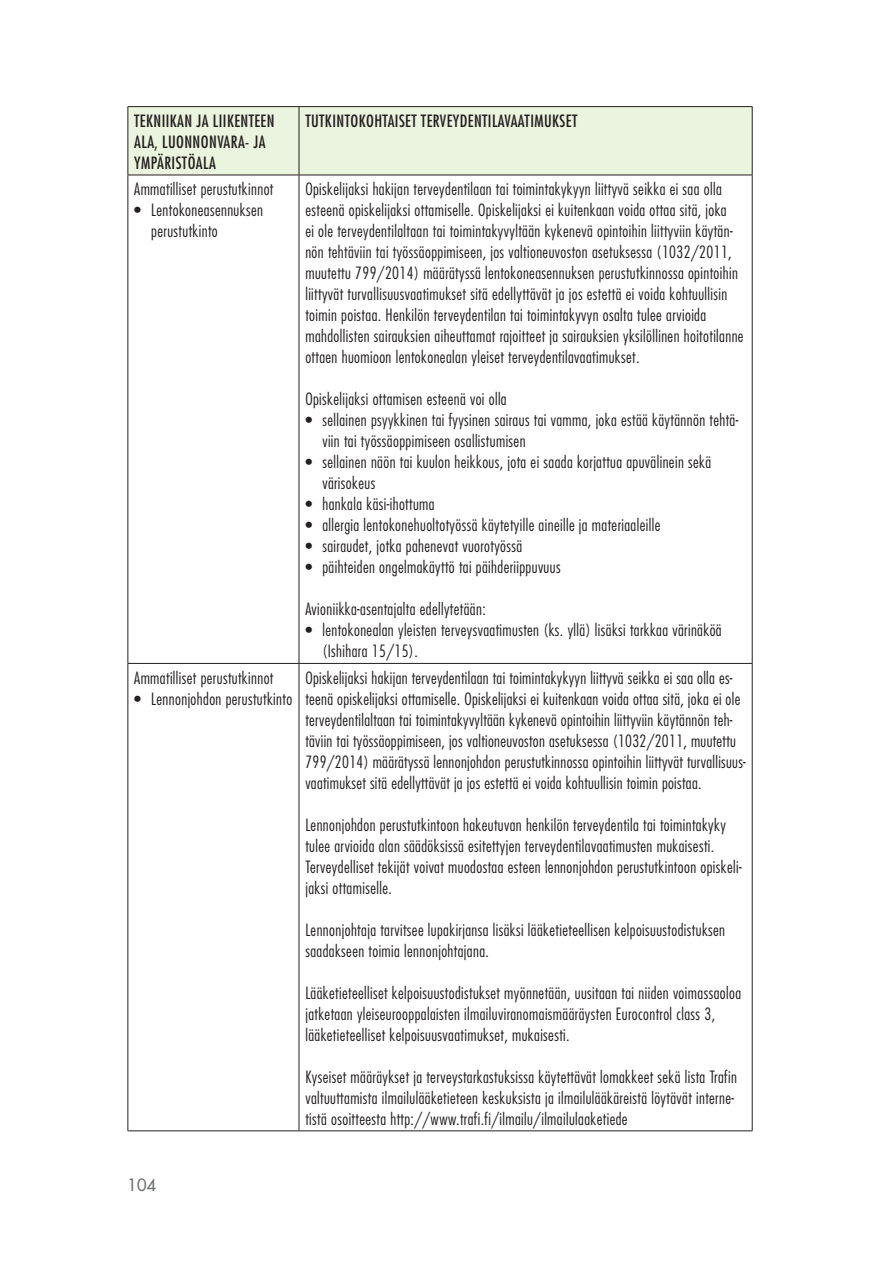
<style>
.page{position:relative;width:893px;height:1263px;background:#fff}
.page>*{position:absolute;margin:0;border:0;box-sizing:border-box;transform-origin:0 0}
.t1{font:300 condensed 16.5px/21px "Futura Std";letter-spacing:.025em;color:#231f20}
.t2{font:condensed 16.5px/21px "Futura Std";letter-spacing:.025em;color:#231f20}
.t3{font:500 16.5px "Futura Std";color:#6d6f71}
</style>
<div class="page">
<div style="left:129px;top:107px;width:623px;height:68px;background:#ebf4de"></div>
<hr style="left:128px;top:106px;width:171px;height:1px;background:#231f20">
<hr style="left:128px;top:107px;width:1px;height:68px;background:#231f20">
<hr style="left:299px;top:106px;width:453px;height:1px;background:#231f20">
<hr style="left:299px;top:107px;width:1px;height:68px;background:#231f20">
<hr style="left:752px;top:107px;width:1px;height:68px;background:#231f20">
<hr style="left:128px;top:175px;width:171px;height:1px;background:#231f20">
<hr style="left:128px;top:175px;width:1px;height:488px;background:#231f20">
<hr style="left:299px;top:175px;width:453px;height:1px;background:#231f20">
<hr style="left:299px;top:175px;width:1px;height:488px;background:#231f20">
<hr style="left:752px;top:175px;width:1px;height:488px;background:#231f20">
<hr style="left:128px;top:663px;width:171px;height:1px;background:#231f20">
<hr style="left:128px;top:664px;width:1px;height:466px;background:#231f20">
<hr style="left:299px;top:663px;width:453px;height:1px;background:#231f20">
<hr style="left:299px;top:664px;width:1px;height:466px;background:#231f20">
<hr style="left:752px;top:664px;width:1px;height:466px;background:#231f20">
<hr style="left:128px;top:1130px;width:171px;height:1px;background:#231f20">
<hr style="left:299px;top:1130px;width:453px;height:1px;background:#231f20">
<p class="t2" style="left:134px;top:110px;width:142px">TEKNIIKAN JA LIIKENTEEN<br>ALA, LUONNONVARA- JA<br>YMPÄRISTÖALA</p>
<p class="t2" style="left:305px;top:110px;width:273px">TUTKINTOKOHTAISET TERVEYDENTILAVAATIMUKSET</p>
<p class="t1" style="left:134px;top:178px;width:141px">Ammatilliset perustutkinnot</p>
<p class="t1" style="left:151px;top:199px;width:113px;text-indent:-17px">• Lentokoneasennuksen perustutkinto</p>
<p class="t1" style="left:305px;top:178px;width:440px">Opiskelijaksi hakijan terveydentilaan tai toimintakykyyn liittyvä seikka ei saa olla esteenä opiskelijaksi ottamiselle. Opiskelijaksi ei kuitenkaan voida ottaa sitä, joka<br>ei ole terveydentilaltaan tai toimintakyvyltään kykenevä opintoihin liittyviin käytän&shy;nön tehtäviin tai työssäoppimiseen, jos valtioneuvoston asetuksessa (1032/2011, muutettu 799/2014) määrätyssä lentokoneasennuksen perustutkinnossa opintoihin liittyvät turvallisuusvaatimukset sitä edellyttävät ja jos estettä ei voida kohtuullisin toimin poistaa. Henkilön terveydentilan tai toimintakyvyn osalta tulee arvioida mahdollisten sairauksien aiheuttamat rajoitteet ja sairauksien yksilöllinen hoitotilanne ottaen huomioon lentokonealan yleiset terveydentilavaatimukset.</p>
<p class="t1" style="left:305px;top:388px;width:203px">Opiskelijaksi ottamisen esteenä voi olla</p>
<p class="t1" style="left:322px;top:409px;width:417px;text-indent:-17px">• sellainen psyykkinen tai fyysinen sairaus tai vamma, joka estää käytännön tehtä&shy;viin tai työssäoppimiseen osallistumisen</p>
<p class="t1" style="left:322px;top:451px;width:390px;text-indent:-17px">• sellainen näön tai kuulon heikkous, jota ei saada korjattua apuvälinein sekä värisokeus</p>
<p class="t1" style="left:305px;top:493px;width:131px">• hankala käsi-ihottuma</p>
<p class="t1" style="left:305px;top:514px;width:356px">• allergia lentokonehuoltotyössä käytetyille aineille ja materiaaleille</p>
<p class="t1" style="left:305px;top:535px;width:218px">• sairaudet, jotka pahenevat vuorotyössä</p>
<p class="t1" style="left:305px;top:556px;width:257px">• päihteiden ongelmakäyttö tai päihderiippuvuus</p>
<p class="t1" style="left:305px;top:598px;width:182px">Avioniikka-asentajalta edellytetään:</p>
<p class="t1" style="left:322px;top:619px;width:401px;text-indent:-17px">• lentokonealan yleisten terveysvaatimusten (ks. yllä) lisäksi tarkkaa värinäköä (Ishihara 15/15).</p>
<p class="t1" style="left:134px;top:667px;width:141px">Ammatilliset perustutkinnot</p>
<p class="t1" style="left:134px;top:688px;width:159px">• Lennonjohdon perustutkinto</p>
<p class="t1" style="left:305px;top:667px;width:442px">Opiskelijaksi hakijan terveydentilaan tai toimintakykyyn liittyvä seikka ei saa olla es&shy;teenä opiskelijaksi ottamiselle. Opiskelijaksi ei kuitenkaan voida ottaa sitä, joka ei ole terveydentilaltaan tai toimintakyvyltään kykenevä opintoihin liittyviin käytännön teh&shy;täviin tai työssäoppimiseen, jos valtioneuvoston asetuksessa (1032/2011, muutettu 799/2014) määrätyssä lennonjohdon perustutkinnossa opintoihin liittyvät turvallisuus&shy;vaatimukset sitä edellyttävät ja jos estettä ei voida kohtuullisin toimin poistaa.</p>
<p class="t1" style="left:305px;top:814px;width:438px">Lennonjohdon perustutkintoon hakeutuvan henkilön terveydentila tai toimintakyky tulee arvioida alan säädöksissä esitettyjen terveydentilavaatimusten mukaisesti.<br>Terveydelliset tekijät voivat muodostaa esteen lennonjohdon perustutkintoon opiskeli&shy;jaksi ottamiselle.</p>
<p class="t1" style="left:305px;top:919px;width:421px">Lennonjohtaja tarvitsee lupakirjansa lisäksi lääketieteellisen kelpoisuustodistuksen saadakseen toimia lennonjohtajana.</p>
<p class="t1" style="left:305px;top:982px;width:437px">Lääketieteelliset kelpoisuustodistukset myönnetään, uusitaan tai niiden voimassaoloa jatketaan yleiseurooppalaisten ilmailuviranomaismääräysten Eurocontrol class 3, lääketieteelliset kelpoisuusvaatimukset, mukaisesti.</p>
<p class="t1" style="left:305px;top:1066px;width:433px">Kyseiset määräykset ja terveystarkastuksissa käytettävät lomakkeet sekä lista Trafin valtuuttamista ilmailulääketieteen keskuksista ja ilmailulääkäreistä löytävät interne&shy;tistä osoitteesta http://www.trafi.fi/ilmailu/ilmailulaaketiede</p>
<p class="t3" style="left:128px;top:1175px;width:30px">104</p>
</div>
